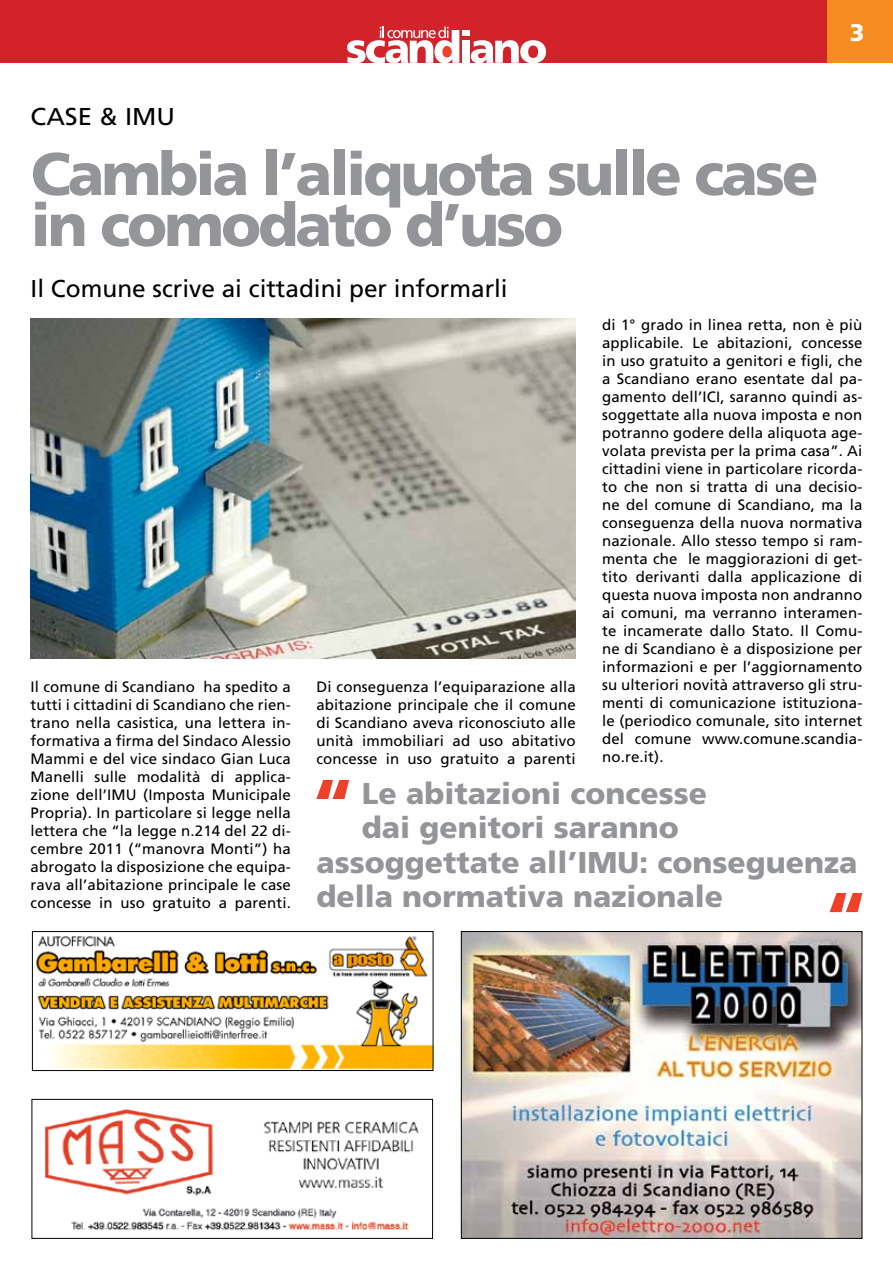
<style>
.page{position:relative;width:893px;height:1263px;background:#fff}
.page>*{position:absolute;margin:0;border:0;box-sizing:border-box;transform-origin:0 0}
.t1{font:900 60px/51px "Frutiger";letter-spacing:-.05em;color:#939598}
.t2{font:900 30px "Frutiger";color:#939598}
.t3{font:24.45px "Frutiger";color:#000}
.t4{font:24.45px "Frutiger";color:#000;scale:1.06 1}
.t5{font:900 24px "Frutiger";color:#fff}
.t6{font:15px/18px "Frutiger";letter-spacing:.01em;color:#000;text-align:justify}
</style>
<div class="page">
<img style="left:31px;top:1099px;width:388px;height:140px">
<img style="left:463px;top:933px;width:397px;height:304px">
<img style="left:36px;top:936px;width:395px;height:133px">
<div style="left:32px;top:931px;width:401px;height:140px;border:1px solid #000"></div>
<div style="left:32px;top:1099px;width:401px;height:140px;border:1px solid #000"></div>
<div style="left:461px;top:931px;width:401px;height:308px;border:1px solid #000"></div>
<img style="left:31px;top:318px;width:545px;height:341px">
<div style="left:0;top:0;width:893px;height:63px;background:#d2232a"></div>
<svg style="left:347px;top:27px;width:112px;height:36px"></svg>
<div style="left:462px;top:30px;width:7px;height:6px;background:#fff"></div>
<div style="left:462px;top:40px;width:7px;height:23px;background:#fff"></div>
<svg style="left:471px;top:40px;width:75px;height:23px"></svg>
<div style="left:442px;top:46px;width:10px;height:11px;background:#ef4129;border-radius:50%"></div>
<div style="left:827px;top:0;width:66px;height:63px;background:#f68b1f"></div>
<svg style="left:830px;top:893px;width:32px;height:19px"></svg>
<svg style="left:316px;top:780px;width:33px;height:19px"></svg>
<h3 class="t4" style="left:31px;top:102px;width:105px">CASE &amp; IMU</h3>
<h1 class="t1" style="left:31px;top:148px;width:789px">Cambia l’aliquota sulle case in comodato d’uso</h1>
<h3 class="t3" style="left:31px;top:274px;width:479px">I l Comune scrive ai cittadini per informarli</h3>
<h3 class="t5" style="left:850px;top:19px;width:16px">3</h3>
<p class="t6" style="left:31px;top:677px;width:262px">I l comune di Scandiano ha spedito a tutti i cittadini di Scandiano che rien&shy;trano nella casistica, una lettera in&shy;formativa a firma del Sindaco Alessio Mammi e del vice sindaco Gian Luca Manelli sulle modalità di applica&shy;zione dell’IMU</p>
<p class="t6" style="left:31px;top:785px;width:262px;text-indent:113px">(I mposta M unicipale Propria). I n particolare si legge nella lettera che “la legge n.214 del 22 di&shy;cembre 2011 (“manovra Monti”) ha abrogato la disposizione che equipa&shy;rava all’abitazione principale le case concesse in uso gratuito a parenti.</p>
<p class="t6" style="left:602px;top:316px;width:262px">di 1° grado in linea retta, non è più applicabile. Le abitazioni, concesse in uso gratuito a genitori e figli, che a Scandiano erano esentate dal pa&shy;gamento dell’ICI, saranno quindi as&shy;soggettate alla nuova imposta e non potranno godere della aliquota age&shy;volata prevista per la prima casa”. Ai cittadini viene in particolare ricorda&shy;to che non si tratta di una decisio&shy;ne del comune di Scandiano, ma la conseguenza della nuova normativa nazionale. Allo stesso tempo si ram&shy;menta che le maggiorazioni di get&shy;tito derivanti dalla applicazione di questa nuova imposta non andranno ai comuni, ma verranno interamen&shy;te incamerate dallo Stato. I l Comu&shy;ne di Scandiano è a disposizione per informazioni e per l’aggiornamento su ulteriori novità attraverso gli stru&shy;menti di comunicazione istituziona&shy;le (periodico comunale, sito internet del comune www.comune.scandia&shy;no.re.it).</p>
<h2 class="t2" style="left:362px;top:775px;width:347px">Le abitazioni concesse</h2>
<h2 class="t2" style="left:362px;top:809px;width:318px">dai genitori saranno</h2>
<h2 class="t2" style="left:316px;top:844px;width:543px">assoggettate all’IMU: conseguenza</h2>
<h2 class="t2" style="left:316px;top:878px;width:408px">della normativa nazionale</h2>
<p class="t6" style="left:316px;top:677px;width:261px">Di conseguenza l’equiparazione alla abitazione principale che il comune di Scandiano aveva riconosciuto alle unità immobiliari ad uso abitativo concesse in uso gratuito a parenti</p>
</div>
